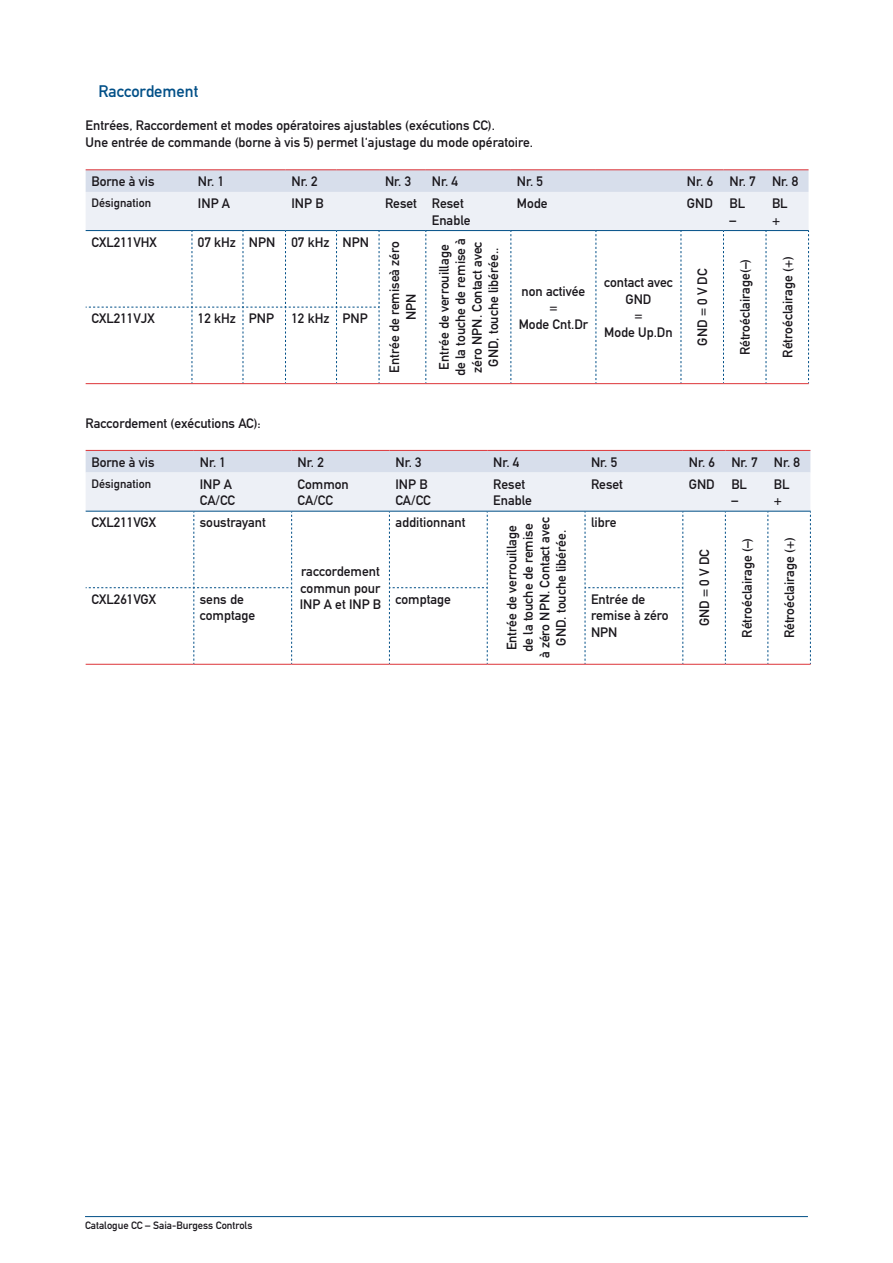
<style>
.page{position:relative;width:893px;height:1263px;background:#fff}
.page>*{position:absolute;margin:0;border:0;box-sizing:border-box;transform-origin:0 0}
._004_Subtitel_11_13{font:16.5px "DIN Mittelschrift";color:#004f87}
._006_Content{font:13.5px/16.5px "DIN Mittelschrift";color:#1a171c;text-align:center}
._006_Content-2{font:12px "DIN Mittelschrift";color:#1a171c}
.t1{font:10.5px "DIN Mittelschrift";color:#1a171c}
</style>
<div class="page">
<hr style="left:85px;top:1216px;width:723px;height:1px;background:#004f87">
<hr style="left:86px;top:169px;width:106px;height:1px;background:#dd3438">
<hr style="left:192px;top:169px;width:51px;height:1px;background:#dd3438">
<hr style="left:243px;top:169px;width:42px;height:1px;background:#dd3438">
<hr style="left:285px;top:169px;width:52px;height:1px;background:#dd3438">
<hr style="left:337px;top:169px;width:42px;height:1px;background:#dd3438">
<hr style="left:379px;top:169px;width:47px;height:1px;background:#dd3438">
<hr style="left:426px;top:169px;width:85px;height:1px;background:#dd3438">
<hr style="left:511px;top:169px;width:85px;height:1px;background:#dd3438">
<hr style="left:596px;top:169px;width:85px;height:1px;background:#dd3438">
<hr style="left:681px;top:169px;width:42px;height:1px;background:#dd3438">
<hr style="left:723px;top:169px;width:43px;height:1px;background:#dd3438">
<hr style="left:766px;top:169px;width:42px;height:1px;background:#dd3438">
<svg style="left:86px;top:170px;width:723px;height:213px"></svg>
<hr style="left:86px;top:383px;width:106px;height:1px;background:#dd3438">
<hr style="left:192px;top:383px;width:51px;height:1px;background:#dd3438">
<hr style="left:243px;top:383px;width:42px;height:1px;background:#dd3438">
<hr style="left:285px;top:383px;width:52px;height:1px;background:#dd3438">
<hr style="left:337px;top:383px;width:42px;height:1px;background:#dd3438">
<hr style="left:379px;top:383px;width:47px;height:1px;background:#dd3438">
<hr style="left:426px;top:383px;width:85px;height:1px;background:#dd3438">
<hr style="left:511px;top:383px;width:85px;height:1px;background:#dd3438">
<hr style="left:596px;top:383px;width:85px;height:1px;background:#dd3438">
<hr style="left:681px;top:383px;width:42px;height:1px;background:#dd3438">
<hr style="left:723px;top:383px;width:43px;height:1px;background:#dd3438">
<hr style="left:766px;top:383px;width:43px;height:1px;background:#dd3438">
<svg style="left:86px;top:450px;width:725px;height:214px"></svg>
<hr style="left:86px;top:664px;width:108px;height:1px;background:#dd3438">
<hr style="left:194px;top:664px;width:98px;height:1px;background:#dd3438">
<hr style="left:292px;top:664px;width:97px;height:1px;background:#dd3438">
<hr style="left:389px;top:664px;width:98px;height:1px;background:#dd3438">
<hr style="left:487px;top:664px;width:98px;height:1px;background:#dd3438">
<hr style="left:585px;top:664px;width:98px;height:1px;background:#dd3438">
<hr style="left:683px;top:664px;width:42px;height:1px;background:#dd3438">
<hr style="left:725px;top:664px;width:43px;height:1px;background:#dd3438">
<hr style="left:768px;top:664px;width:43px;height:1px;background:#dd3438">
<p class="_004_Subtitel_11_13" style="left:98px;top:82px;width:101px">Raccordement</p>
<p class="_006_Content" style="left:86px;top:118px;width:411px">Entrées, Raccordement et modes opératoires ajustables (exécutions CC).</p>
<p class="_006_Content" style="left:86px;top:134px;width:449px">Une entrée de commande (borne à vis 5) permet l‘ajustage du mode opératoire.</p>
<p class="_006_Content" style="left:92px;top:173px;width:64px">Borne à vis</p>
<p class="_006_Content" style="left:198px;top:173px;width:28px">Nr. 1</p>
<p class="_006_Content" style="left:291px;top:173px;width:28px">Nr. 2</p>
<p class="_006_Content" style="left:385px;top:173px;width:28px">Nr. 3</p>
<p class="_006_Content" style="left:432px;top:173px;width:28px">Nr. 4</p>
<p class="_006_Content" style="left:517px;top:173px;width:28px">Nr. 5</p>
<p class="_006_Content" style="left:687px;top:173px;width:28px">Nr. 6</p>
<p class="_006_Content" style="left:729px;top:173px;width:28px">Nr. 7</p>
<p class="_006_Content" style="left:772px;top:173px;width:28px">Nr. 8</p>
<p class="_006_Content-2" style="left:92px;top:196px;width:61px">Désignation</p>
<p class="_006_Content" style="left:198px;top:195px;width:34px">INP A</p>
<p class="_006_Content" style="left:291px;top:195px;width:34px">INP B</p>
<p class="_006_Content" style="left:385px;top:195px;width:33px">Reset</p>
<p class="_006_Content" style="left:432px;top:195px;width:33px">Reset</p>
<p class="_006_Content" style="left:432px;top:212px;width:40px">Enable</p>
<p class="_006_Content" style="left:517px;top:195px;width:32px">Mode</p>
<p class="_006_Content" style="left:687px;top:195px;width:27px">GND</p>
<p class="_006_Content" style="left:729px;top:195px;width:17px">BL</p>
<p class="_006_Content" style="left:729px;top:212px;width:8px">–</p>
<p class="_006_Content" style="left:772px;top:195px;width:17px">BL</p>
<p class="_006_Content" style="left:772px;top:212px;width:10px">+</p>
<p class="_006_Content" style="left:92px;top:234px;width:67px">CXL211VHX</p>
<p class="_006_Content" style="left:198px;top:234px;width:39px">07 kHz</p>
<p class="_006_Content" style="left:249px;top:234px;width:28px">NPN</p>
<p class="_006_Content" style="left:291px;top:234px;width:39px">07 kHz</p>
<p class="_006_Content" style="left:343px;top:234px;width:28px">NPN</p>
<p class="_006_Content" style="left:386px;top:373px;width:133px;rotate:-90deg">Entrée de remiseà zéro<br>NPN</p>
<p class="_006_Content" style="left:436px;top:376px;width:140px;rotate:-90deg">Entrée de verrouillage de la touche de remise à zéro NPN. Contact avec<br>GND, touche libérée..</p>
<p class="_006_Content" style="left:92px;top:310px;width:64px">CXL211VJX</p>
<p class="_006_Content" style="left:198px;top:310px;width:39px">12 kHz</p>
<p class="_006_Content" style="left:249px;top:310px;width:27px">PNP</p>
<p class="_006_Content" style="left:291px;top:310px;width:39px">12 kHz</p>
<p class="_006_Content" style="left:343px;top:310px;width:27px">PNP</p>
<p class="_006_Content" style="left:522px;top:283px;width:65px">non activée</p>
<p class="_006_Content" style="left:549px;top:299px;width:10px">=</p>
<p class="_006_Content" style="left:519px;top:316px;width:71px">Mode Cnt.Dr</p>
<p class="_006_Content" style="left:604px;top:274px;width:70px">contact avec<br>GND</p>
<p class="_006_Content" style="left:634px;top:307px;width:10px">=</p>
<p class="_006_Content" style="left:604px;top:324px;width:70px">Mode Up.Dn</p>
<p class="_006_Content" style="left:694px;top:346px;width:79px;rotate:-90deg">GND = 0 V DC</p>
<p class="_006_Content" style="left:737px;top:355px;width:98px;rotate:-90deg">Rétroéclairage(–)</p>
<p class="_006_Content" style="left:779px;top:358px;width:103px;rotate:-90deg">Rétroéclairage (+)</p>
<p class="_006_Content" style="left:86px;top:415px;width:177px">Raccordement (exécutions AC):</p>
<p class="_006_Content" style="left:92px;top:454px;width:64px">Borne à vis</p>
<p class="_006_Content" style="left:200px;top:454px;width:28px">Nr. 1</p>
<p class="_006_Content" style="left:298px;top:454px;width:28px">Nr. 2</p>
<p class="_006_Content" style="left:395px;top:454px;width:28px">Nr. 3</p>
<p class="_006_Content" style="left:493px;top:454px;width:28px">Nr. 4</p>
<p class="_006_Content" style="left:591px;top:454px;width:28px">Nr. 5</p>
<p class="_006_Content" style="left:689px;top:454px;width:28px">Nr. 6</p>
<p class="_006_Content" style="left:731px;top:454px;width:28px">Nr. 7</p>
<p class="_006_Content" style="left:774px;top:454px;width:28px">Nr. 8</p>
<p class="_006_Content-2" style="left:92px;top:476px;width:61px">Désignation</p>
<p class="_006_Content" style="left:200px;top:476px;width:34px">INP A</p>
<p class="_006_Content" style="left:200px;top:492px;width:37px">CA/CC</p>
<p class="_006_Content" style="left:298px;top:476px;width:53px">Common</p>
<p class="_006_Content" style="left:298px;top:492px;width:37px">CA/CC</p>
<p class="_006_Content" style="left:591px;top:476px;width:33px">Reset</p>
<p class="_006_Content" style="left:689px;top:476px;width:27px">GND</p>
<p class="_006_Content" style="left:731px;top:476px;width:17px">BL</p>
<p class="_006_Content" style="left:731px;top:492px;width:8px">–</p>
<p class="_006_Content" style="left:395px;top:476px;width:34px">INP B</p>
<p class="_006_Content" style="left:395px;top:492px;width:37px">CA/CC</p>
<p class="_006_Content" style="left:493px;top:476px;width:33px">Reset</p>
<p class="_006_Content" style="left:493px;top:492px;width:40px">Enable</p>
<p class="_006_Content" style="left:774px;top:476px;width:17px">BL</p>
<p class="_006_Content" style="left:774px;top:492px;width:10px">+</p>
<p class="_006_Content" style="left:92px;top:514px;width:66px">CXL211VGX</p>
<p class="_006_Content" style="left:200px;top:514px;width:68px">soustrayant</p>
<p class="_006_Content" style="left:92px;top:591px;width:66px">CXL261VGX</p>
<p class="_006_Content" style="left:200px;top:591px;width:45px">sens de</p>
<p class="_006_Content" style="left:200px;top:607px;width:57px">comptage</p>
<p class="_006_Content" style="left:301px;top:563px;width:80px">raccordement</p>
<p class="_006_Content" style="left:301px;top:580px;width:81px">commun pour</p>
<p class="_006_Content" style="left:300px;top:596px;width:83px">INP A et INP B</p>
<p class="_006_Content" style="left:504px;top:650px;width:127px;rotate:-90deg">Entrée de verrouillage</p>
<p class="_006_Content" style="left:520px;top:658px;width:143px;rotate:-90deg">de la touche de remise<br>à zéro NPN. Contact avec</p>
<p class="_006_Content" style="left:395px;top:514px;width:71px">additionnant</p>
<p class="_006_Content" style="left:591px;top:514px;width:27px">libre</p>
<p class="_006_Content" style="left:553px;top:646px;width:117px;rotate:-90deg">GND. touche libérée.</p>
<p class="_006_Content" style="left:395px;top:591px;width:57px">comptage</p>
<p class="_006_Content" style="left:591px;top:591px;width:56px">Entrée de</p>
<p class="_006_Content" style="left:591px;top:607px;width:79px">remise à zéro</p>
<p class="_006_Content" style="left:591px;top:624px;width:28px">NPN</p>
<p class="_006_Content" style="left:696px;top:626px;width:79px;rotate:-90deg">GND = 0 V DC</p>
<p class="_006_Content" style="left:739px;top:638px;width:101px;rotate:-90deg">Rétroéclairage (–)</p>
<p class="_006_Content" style="left:781px;top:638px;width:103px;rotate:-90deg">Rétroéclairage (+)</p>
<p class="t1" style="left:85px;top:1219px;width:169px">Catalogue CC – Saia-Burgess Controls</p>
</div>
